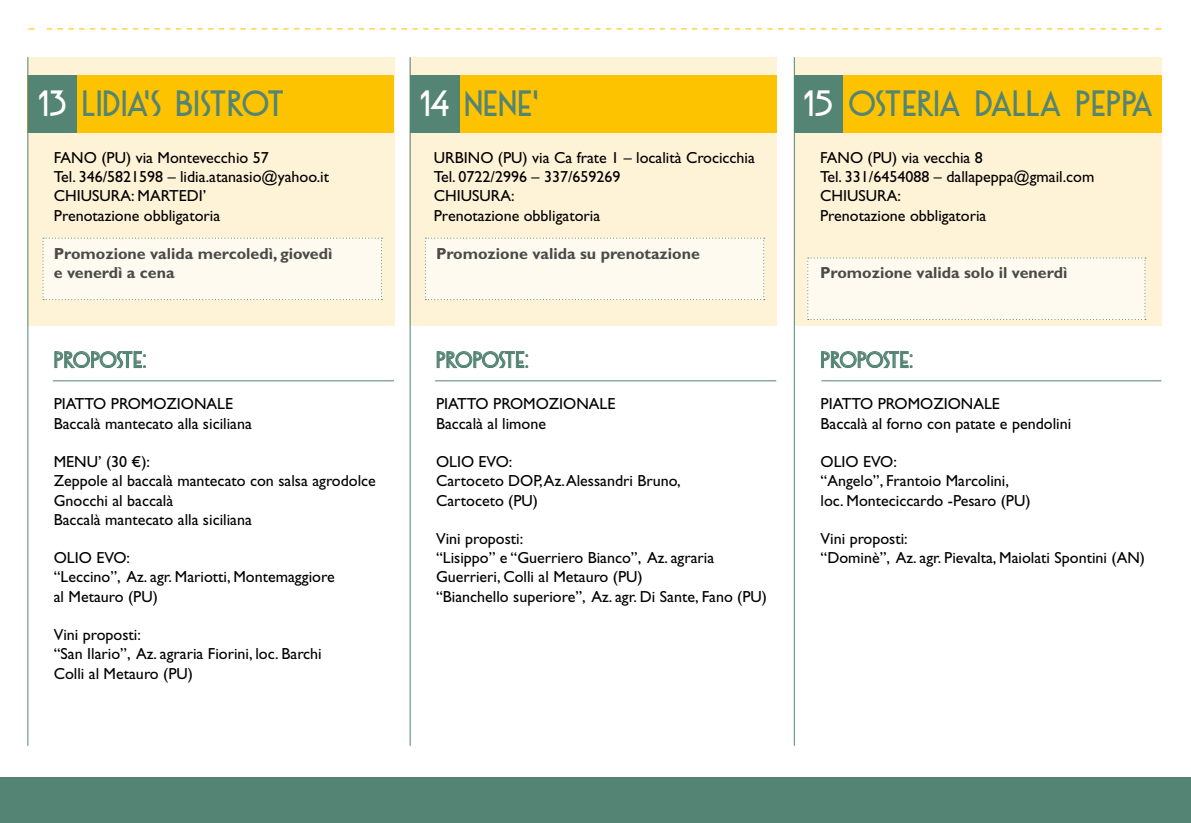
<style>
.page{position:relative;width:1191px;height:823px;background:#fff}
.page>*{position:absolute;margin:0;border:0;box-sizing:border-box;transform-origin:0 0}
.t1{font:32px "DK Otago";color:#548474}
.t2{font:32px "DK Otago";letter-spacing:-.04em;color:#548474}
.t3{font:20px "DK Otago";letter-spacing:-.05em;color:#548474}
.t4{font:16px/19.2px "Gill Sans Std";color:#000}
.t5{font:700 16px/19.2px "Gill Sans Std";color:#4a4a49}
.s1{color:#fff}
</style>
<div class="page">
<div style="left:0;top:777px;width:1191px;height:45px;background:#548474"></div>
<div style="left:27px;top:57px;width:367px;height:268px;background:#fff3d7"></div>
<svg style="left:47px;top:28px;width:1102px;height:1px"></svg>
<div style="left:28px;top:76px;width:366px;height:57px;background:#fdc300"></div>
<div style="left:43px;top:237px;width:339px;height:63px;background:#fffaf0"></div>
<svg style="left:54px;top:351px;width:92px;height:17px"></svg>
<hr style="left:53px;top:380px;width:341px;height:1px;background:#548474">
<hr style="left:27px;top:57px;width:1px;height:688px;background:#548474">
<div style="left:409px;top:57px;width:367px;height:268px;background:#fff3d7"></div>
<div style="left:410px;top:76px;width:366px;height:57px;background:#fdc300"></div>
<div style="left:425px;top:237px;width:339px;height:63px;background:#fffaf0"></div>
<div style="left:410px;top:76px;width:49px;height:57px;background:#548474"></div>
<svg style="left:437px;top:351px;width:91px;height:17px"></svg>
<hr style="left:435px;top:380px;width:341px;height:1px;background:#548474">
<hr style="left:410px;top:57px;width:1px;height:688px;background:#548474">
<div style="left:28px;top:76px;width:49px;height:57px;background:#548474"></div>
<div style="left:794px;top:57px;width:367px;height:268px;background:#fff3d7"></div>
<div style="left:795px;top:76px;width:366px;height:57px;background:#fdc300"></div>
<svg style="left:821px;top:351px;width:91px;height:17px"></svg>
<div style="left:807px;top:257px;width:339px;height:63px;background:#fffaf0"></div>
<hr style="left:821px;top:380px;width:340px;height:1px;background:#548474">
<hr style="left:794px;top:57px;width:1px;height:688px;background:#548474">
<div style="left:794px;top:76px;width:49px;height:57px;background:#548474"></div>
<h1 class="t1" style="left:38px;top:83px;width:248px"><span class="s1">13</span> LIDIA’S BISTROT</h1>
<h1 class="t1" style="left:419px;top:83px;width:121px"><span class="s1">14</span> NENE’</h1>
<p class="t4" style="left:54px;top:148px;width:277px">FANO (PU) via Montevecchio 57<br>Tel. 346/5821598 – lidia.atanasio@yahoo.it<br>CHIUSURA: MARTEDI’<br>Prenotazione obbligatoria</p>
<p class="t5" style="left:54px;top:243px;width:280px">Promozione valida mercoledì, giovedì e venerdì a cena</p>
<p class="t3" style="left:54px;top:347px;width:94px">PROPOSTE:</p>
<p class="t4" style="left:54px;top:394px;width:200px">PIATTO PROMOZIONALE<br>Baccalà mantecato alla siciliana</p>
<p class="t4" style="left:54px;top:452px;width:324px">MENU’ (30 €):<br>Zeppole al baccalà mantecato con salsa agrodolce<br>Gnocchi al baccalà<br>Baccalà mantecato alla siciliana</p>
<p class="t4" style="left:54px;top:548px;width:282px">OLIO EVO:<br>“Leccino”, Az. agr. Mariotti, Montemaggiore al Metauro (PU)</p>
<p class="t4" style="left:54px;top:624px;width:269px">Vini proposti:<br>“San Ilario”, Az. agraria Fiorini, loc. Barchi<br>Colli al Metauro (PU)</p>
<p class="t4" style="left:434px;top:148px;width:323px">URBINO (PU) via Ca frate 1 – località Crocicchia<br>Tel. 0722/2996 – 337/659269<br>CHIUSURA:<br>Prenotazione obbligatoria</p>
<p class="t5" style="left:436px;top:243px;width:265px">Promozione valida su prenotazione</p>
<p class="t3" style="left:436px;top:347px;width:94px">PROPOSTE:</p>
<p class="t4" style="left:436px;top:394px;width:181px">PIATTO PROMOZIONALE<br>Baccalà al limone</p>
<p class="t4" style="left:436px;top:452px;width:246px">OLIO EVO:<br>Cartoceto DOP, Az. Alessandri Bruno,<br>Cartoceto (PU)</p>
<p class="t4" style="left:436px;top:528px;width:333px">Vini proposti:<br>“Lisippo” e “Guerriero Bianco”, Az. agraria Guerrieri, Colli al Metauro (PU)<br>“Bianchello superiore”, Az. agr. Di Sante, Fano (PU)</p>
<h1 class="t2" style="left:803px;top:83px;width:352px"><span class="s1">15</span> OSTERIA DALLA PEPPA</h1>
<p class="t4" style="left:820px;top:148px;width:276px">FANO (PU) via vecchia 8<br>Tel. 331/6454088 – dallapeppa@gmail.com<br>CHIUSURA:<br>Prenotazione obbligatoria</p>
<p class="t5" style="left:820px;top:263px;width:249px">Promozione valida solo il venerdì</p>
<p class="t3" style="left:820px;top:347px;width:94px">PROPOSTE:</p>
<p class="t4" style="left:820px;top:394px;width:252px">PIATTO PROMOZIONALE<br>Baccalà al forno con patate e pendolini</p>
<p class="t4" style="left:820px;top:452px;width:211px">OLIO EVO:<br>“Angelo”, Frantoio Marcolini, loc. Monteciccardo -Pesaro (PU)</p>
<p class="t4" style="left:820px;top:528px;width:326px">Vini proposti:<br>“Dominè”, Az. agr. Pievalta, Maiolati Spontini (AN)</p>
</div>
